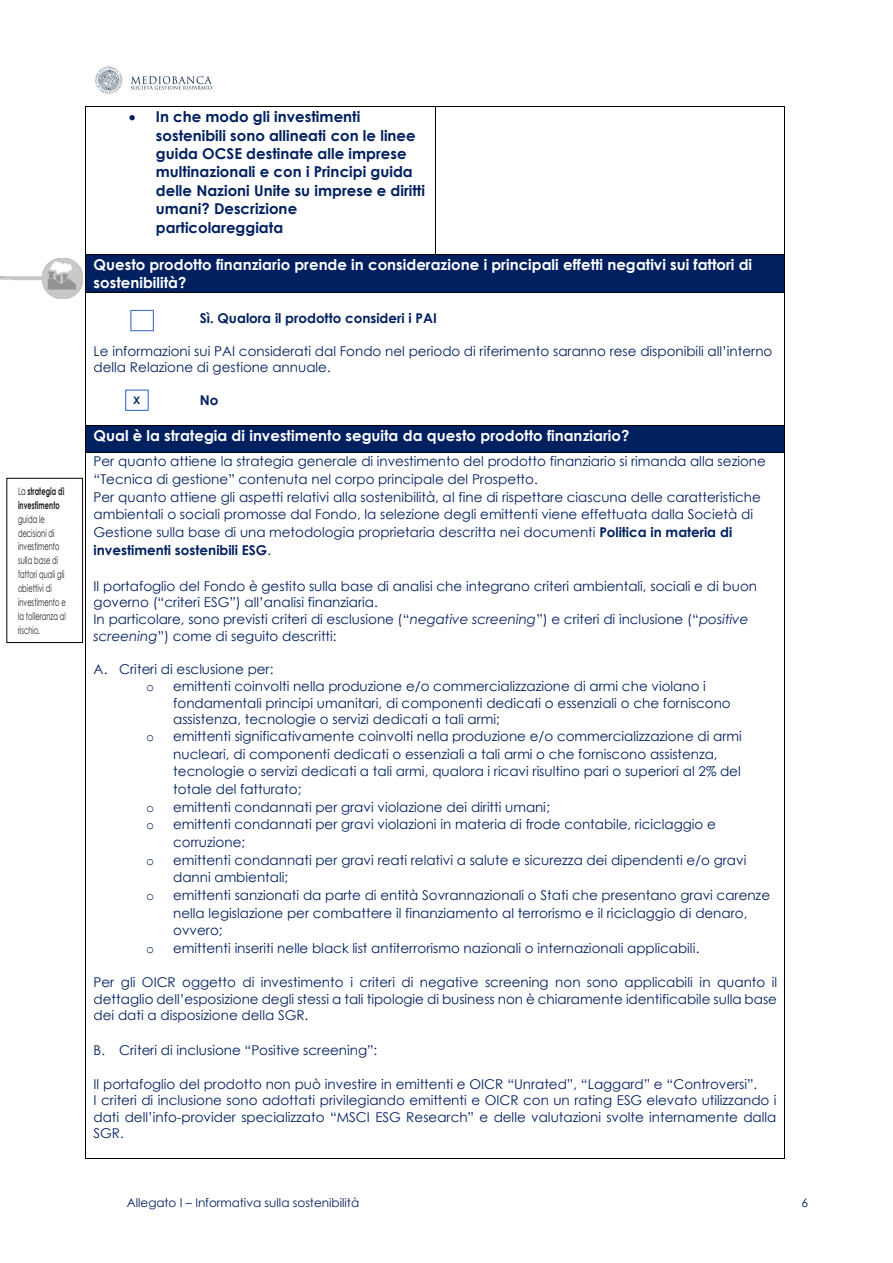
<style>
.page{position:relative;width:893px;height:1263px;background:#fff}
.page>*{position:absolute;margin:0;border:0;box-sizing:border-box;transform-origin:0 0}
.t1{font:700 15px/18.5px "Century Gothic";color:#002060}
.t2{font:700 15px/18.3px "Century Gothic";color:#fff}
.t3{font:13.5px/17.7px "Century Gothic";color:#002060}
.t4{font:700 13.5px "Century Gothic";color:#002060}
.t5{font:13.5px "Courier New";color:#002060}
.t6{font:12px "Century Gothic";color:#002060}
.t7{font:10.5px/14px "Century Gothic";letter-spacing:.01em;color:#231f20;scale:.64 1}
.t8{font:700 10.5px "Century Gothic";color:#002060}
.s1{font-weight:700}
.s2{font-style:italic}
</style>
<div class="page">
<img style="left:95px;top:66px;width:117px;height:28px">
<div style="left:130px;top:310px;width:24px;height:21px;border:1px solid #4472c4"></div>
<div style="left:125px;top:389px;width:24px;height:22px;border:1px solid #4472c4"></div>
<hr style="left:86px;top:106px;width:349px;height:1px;background:#000">
<hr style="left:435px;top:106px;width:350px;height:1px;background:#000">
<hr style="left:85px;top:107px;width:1px;height:147px;background:#000">
<hr style="left:435px;top:107px;width:1px;height:147px;background:#000">
<hr style="left:785px;top:107px;width:1px;height:147px;background:#000">
<div style="left:86px;top:255px;width:699px;height:37px;background:#002060"></div>
<hr style="left:86px;top:254px;width:349px;height:1px;background:#000">
<hr style="left:435px;top:254px;width:350px;height:1px;background:#000">
<hr style="left:85px;top:255px;width:1px;height:37px;background:#000">
<hr style="left:785px;top:255px;width:1px;height:37px;background:#000">
<hr style="left:86px;top:292px;width:699px;height:1px;background:#000">
<hr style="left:85px;top:292px;width:1px;height:133px;background:#000">
<hr style="left:785px;top:292px;width:1px;height:133px;background:#000">
<div style="left:86px;top:426px;width:699px;height:26px;background:#002060"></div>
<hr style="left:86px;top:425px;width:699px;height:1px;background:#000">
<svg style="left:85px;top:425px;width:1px;height:27px"></svg>
<hr style="left:86px;top:452px;width:699px;height:1px;background:#000">
<hr style="left:85px;top:452px;width:1px;height:706px;background:#000">
<hr style="left:86px;top:1158px;width:699px;height:1px;background:#000">
<hr style="left:785px;top:452px;width:1px;height:706px;background:#000">
<div style="left:6px;top:478px;width:77px;height:165px;border:1px solid #000"></div>
<img style="left:0;top:258px;width:83px;height:41px">
<p class="t7" style="left:18px;top:484px;width:76px">La <span class="s1">strategia di investimento </span>guida le decisioni di investimento sulla base di fattori quali gli obiettivi di investimento e la tolleranza al rischio.</p>
<p class="t1" style="left:156px;top:107px;width:271px;text-indent:-27px">• In che modo gli investimenti sostenibili sono allineati con le linee guida OCSE destinate alle imprese multinazionali e con i Principi guida delle Nazioni Unite su imprese e diritti umani? Descrizione particolareggiata</p>
<p class="t2" style="left:94px;top:255px;width:660px">Questo prodotto finanziario prende in considerazione i principali effetti negativi sui fattori di sostenibilità?</p>
<p class="t4" style="left:200px;top:309px;width:239px">Sì. Qualora il prodotto consideri i PAI</p>
<p class="t3" style="left:94px;top:342px;width:680px;line-height:16.5px">Le informazioni sui PAI considerati dal Fondo nel periodo di riferimento saranno rese disponibili all’interno della Relazione di gestione annuale.</p>
<p class="t4" style="left:200px;top:392px;width:20px">No</p>
<p class="t2" style="left:94px;top:426px;width:537px">Qual è la strategia di investimento seguita da questo prodotto finanziario?</p>
<p class="t3" style="left:94px;top:452px;width:674px">Per quanto attiene la strategia generale di investimento del prodotto finanziario si rimanda alla sezione “Tecnica di gestione” contenuta nel corpo principale del Prospetto.</p>
<p class="t3" style="left:94px;top:487px;width:669px">Per quanto attiene gli aspetti relativi alla sostenibilità, al fine di rispettare ciascuna delle caratteristiche ambientali o sociali promosse dal Fondo, la selezione degli emittenti viene effettuata dalla Società di Gestione sulla base di una metodologia proprietaria descritta nei documenti <span class="s1">Politica in materia di investimenti sostenibili ESG</span>.</p>
<p class="t3" style="left:94px;top:577px;width:665px;line-height:16.5px">Il portafoglio del Fondo è gestito sulla base di analisi che integrano criteri ambientali, sociali e di buon governo (“criteri ESG”) all’analisi finanziaria.</p>
<p class="t3" style="left:94px;top:610px;width:656px;line-height:16.5px">In particolare, sono previsti criteri di esclusione (“<span class="s2">negative screening</span>”) e criteri di inclusione (“<span class="s2">positive screening</span>”) come di seguito descritti:</p>
<p class="t3" style="left:94px;top:659px;width:181px">A. Criteri di esclusione per:</p>
<p class="t5" style="left:146px;top:680px;width:10px">o</p>
<p class="t3" style="left:173px;top:678px;width:559px;line-height:16.6px">emittenti coinvolti nella produzione e/o commercializzazione di armi che violano i fondamentali principi umanitari, di componenti dedicati o essenziali o che forniscono assistenza, tecnologie o servizi dedicati a tali armi;</p>
<p class="t5" style="left:146px;top:730px;width:10px">o</p>
<p class="t3" style="left:173px;top:727px;width:570px">emittenti significativamente coinvolti nella produzione e/o commercializzazione di armi nucleari, di componenti dedicati o essenziali a tali armi o che forniscono assistenza, tecnologie o servizi dedicati a tali armi, qualora i ricavi risultino pari o superiori al 2% del totale del fatturato;</p>
<p class="t5" style="left:146px;top:800px;width:10px">o</p>
<p class="t3" style="left:173px;top:797px;width:378px">emittenti condannati per gravi violazione dei diritti umani;</p>
<p class="t5" style="left:146px;top:818px;width:10px">o</p>
<p class="t3" style="left:173px;top:815px;width:544px">emittenti condannati per gravi violazioni in materia di frode contabile, riciclaggio e corruzione;</p>
<p class="t5" style="left:146px;top:853px;width:10px">o</p>
<p class="t3" style="left:173px;top:850px;width:575px">emittenti condannati per gravi reati relativi a salute e sicurezza dei dipendenti e/o gravi danni ambientali;</p>
<p class="t5" style="left:146px;top:889px;width:10px">o</p>
<p class="t3" style="left:173px;top:886px;width:598px">emittenti sanzionati da parte di entità Sovrannazionali o Stati che presentano gravi carenze nella legislazione per combattere il finanziamento al terrorismo e il riciclaggio di denaro, ovvero;</p>
<p class="t5" style="left:146px;top:942px;width:10px">o</p>
<p class="t3" style="left:173px;top:939px;width:528px">emittenti inseriti nelle black list antiterrorismo nazionali o internazionali applicabili.</p>
<p class="t3" style="left:94px;top:973px;width:685px;line-height:16.6px;text-align:justify">Per gli OICR oggetto di investimento i criteri di negative screening non sono applicabili in quanto il dettaglio dell’esposizione degli stessi a tali tipologie di business non è chiaramente identificabile sulla base dei dati a disposizione della SGR.</p>
<p class="t3" style="left:94px;top:1040px;width:285px">B. Criteri di inclusione “Positive screening”:</p>
<p class="t3" style="left:94px;top:1074px;width:665px">Il portafoglio del prodotto non può investire in emittenti e OICR “Unrated”, “Laggard” e “Controversi”.</p>
<p class="t3" style="left:94px;top:1092px;width:685px;line-height:16.5px;text-align:justify">I criteri di inclusione sono adottati privilegiando emittenti e OICR con un rating ESG elevato utilizzando i dati dell’info-provider specializzato “MSCI ESG Research” e delle valutazioni svolte internamente dalla SGR.</p>
<p class="t8" style="left:133px;top:393px;width:9px">X</p>
<p class="t6" style="left:127px;top:1195px;width:234px">Allegato I – Informativa sulla sostenibilità</p>
<p class="t6" style="left:801px;top:1195px;width:8px">6</p>
</div>
